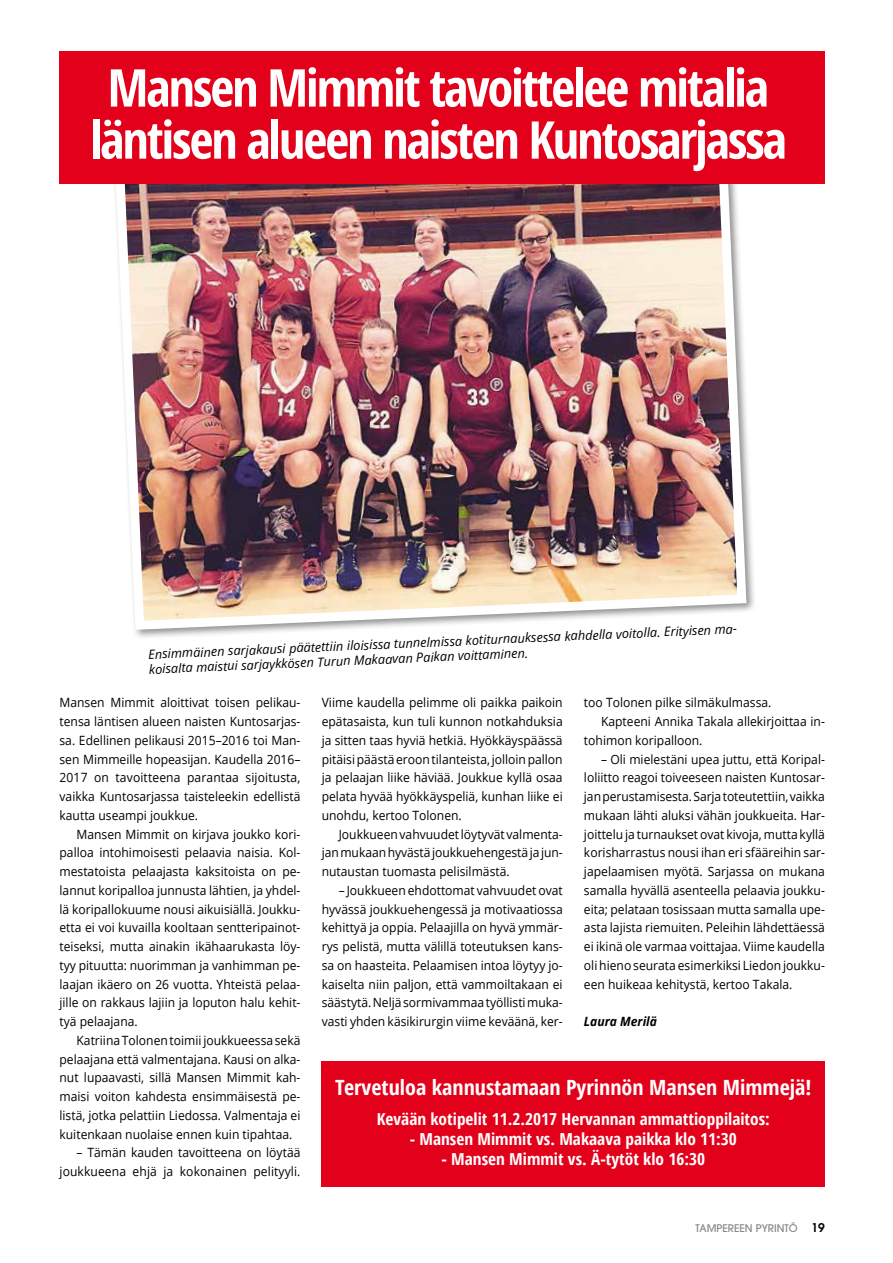
<style>
.page{position:relative;width:893px;height:1263px;background:#fff}
.page>*{position:absolute;margin:0;border:0;box-sizing:border-box;transform-origin:0 0}
.t1{font:700 condensed 52.05px/52.1px "Open Sans";letter-spacing:-.04em;color:#fff;text-align:center}
.t2{font:700 condensed 21px "Open Sans";color:#fff;scale:1.05 1}
.t3{font:700 condensed 16.5px "Open Sans";color:#fff;scale:1.05 1}
.t4{font:12.75px/18.8px "Open Sans";color:#000;text-align:justify;scale:.95 1}
.t5{font:italic 12.75px/14px "Open Sans";color:#000}
.t6{font:italic 700 12.75px "Open Sans";color:#000;scale:.95 1}
.t7{font:500 10.5px "ITC Avant Garde Std";color:#87888a}
.s1{font-weight:600;font-size:12px;color:#000}
</style>
<div class="page">
<img style="left:109px;top:183px;width:642px;height:451px">
<div style="left:60px;top:51px;width:765px;height:132px;background:#e2001a"></div>
<div style="left:322px;top:1061px;width:503px;height:125px;background:#e2001a"></div>
<h1 class="t1" style="left:90px;top:60px;width:699px">Mansen Mimmit tavoittelee mitalia läntisen alueen naisten Kuntosarjassa</h1>
<p class="t5" style="left:148px;top:649px;width:593px;rotate:-3deg">Ensimmäinen sarjakausi päätettiin iloisissa tunnelmissa kotiturnauksessa kahdella voitolla. Erityisen ma&shy;koisalta maistui sarjaykkösen Turun Makaavan Paikan voittaminen.</p>
<p class="t4" style="left:60px;top:693px;width:255px">Mansen Mimmit aloittivat toisen pelikau&shy;tensa läntisen alueen naisten Kuntosarjas&shy;sa. Edellinen pelikausi 2015–2016 toi Man&shy;sen Mimmeille hopeasijan. Kaudella 2016– 2017 on tavoitteena parantaa sijoitusta, vaikka Kuntosarjassa taisteleekin edellistä kautta useampi joukkue.</p>
<p class="t4" style="left:60px;top:824px;width:255px;text-indent:17px">Mansen Mimmit on kirjava joukko kori&shy;palloa intohimoisesti pelaavia naisia. Kol&shy;mestatoista pelaajasta kaksitoista on pe&shy;lannut koripalloa junnusta lähtien, ja yhdel&shy;lä koripallokuume nousi aikuisiällä. Joukku&shy;etta ei voi kuvailla kooltaan sentteripainot&shy;teiseksi, mutta ainakin ikähaarukasta löy&shy;tyy pituutta: nuorimman ja vanhimman pe&shy;laajan ikäero on 26 vuotta. Yhteistä pelaa&shy;jille on rakkaus lajiin ja loputon halu kehit&shy;tyä pelaajana.</p>
<p class="t4" style="left:60px;top:1030px;width:255px;text-indent:17px">Katriina Tolonen toimii joukkueessa sekä pelaajana että valmentajana. Kausi on alka&shy;nut lupaavasti, sillä Mansen Mimmit kah&shy;maisi voiton kahdesta ensimmäisestä pe&shy;listä, jotka pelattiin Liedossa. Valmentaja ei kuitenkaan nuolaise ennen kuin tipahtaa.</p>
<p class="t4" style="left:60px;top:1143px;width:255px;text-align:right">– Tämän kauden tavoitteena on löytää joukkueena ehjä ja kokonainen pelityyli.</p>
<p class="t4" style="left:322px;top:693px;width:255px">Viime kaudella pelimme oli paikka paikoin epätasaista, kun tuli kunnon notkahduksia ja sitten taas hyviä hetkiä. Hyökkäyspäässä pitäisi päästä eroon tilanteista, jolloin pallon ja pelaajan liike häviää. Joukkue kyllä osaa pelata hyvää hyökkäyspeliä, kunhan liike ei unohdu, kertoo Tolonen.</p>
<p class="t4" style="left:322px;top:824px;width:255px;text-indent:17px">Joukkueen vahvuudet löytyvät valmenta&shy;jan mukaan hyvästä joukkuehengestä ja jun&shy;nutaustan tuomasta pelisilmästä.</p>
<p class="t4" style="left:322px;top:880px;width:255px;text-indent:17px">– Joukkueen ehdottomat vahvuudet ovat hyvässä joukkuehengessä ja motivaatiossa kehittyä ja oppia. Pelaajilla on hyvä ymmär&shy;rys pelistä, mutta välillä toteutuksen kans&shy;sa on haasteita. Pelaamisen intoa löytyy jo&shy;kaiselta niin paljon, että vammoiltakaan ei säästytä. Neljä sormivammaa työllisti muka&shy;vasti yhden käsikirurgin viime keväänä, ker-</p>
<p class="t4" style="left:584px;top:693px;width:199px">too Tolonen pilke silmäkulmassa.</p>
<p class="t4" style="left:601px;top:712px;width:237px">Kapteeni Annika Takala allekirjoittaa in-</p>
<p class="t4" style="left:584px;top:730px;width:126px">tohimon koripalloon.</p>
<p class="t4" style="left:584px;top:749px;width:255px;text-indent:17px">– Oli mielestäni upea juttu, että Koripal&shy;loliitto reagoi toiveeseen naisten Kuntosar&shy;jan perustamisesta. Sarja toteutettiin, vaikka mukaan lähti aluksi vähän joukkueita. Har&shy;joittelu ja turnaukset ovat kivoja, mutta kyllä korisharrastus nousi ihan eri sfääreihin sar&shy;japelaamisen myötä. Sarjassa on mukana samalla hyvällä asenteella pelaavia joukku&shy;eita; pelataan tosissaan mutta samalla upe&shy;asta lajista riemuiten. Peleihin lähdettäessä ei ikinä ole varmaa voittajaa. Viime kaudella oli hieno seurata esimerkiksi Liedon joukku&shy;een huikeaa kehitystä, kertoo Takala.</p>
<p class="t6" style="left:584px;top:1012px;width:78px">Laura Merilä</p>
<h2 class="t2" style="left:335px;top:1073px;width:455px">Tervetuloa kannustamaan Pyrinnön Mansen Mimmejä!</h2>
<p class="t3" style="left:377px;top:1108px;width:376px">Kevään kotipelit 11.2.2017 Hervannan ammattioppilaitos:</p>
<p class="t3" style="left:410px;top:1128px;width:313px">- Mansen Mimmit vs. Makaava paikka klo 11:30</p>
<p class="t3" style="left:441px;top:1147px;width:253px">- Mansen Mimmit vs. Ä-tytöt klo 16:30</p>
<p class="t7" style="left:695px;top:1221px;width:131px">TAMPEREEN PYRINTÖ <span class="s1">19</span></p>
</div>
